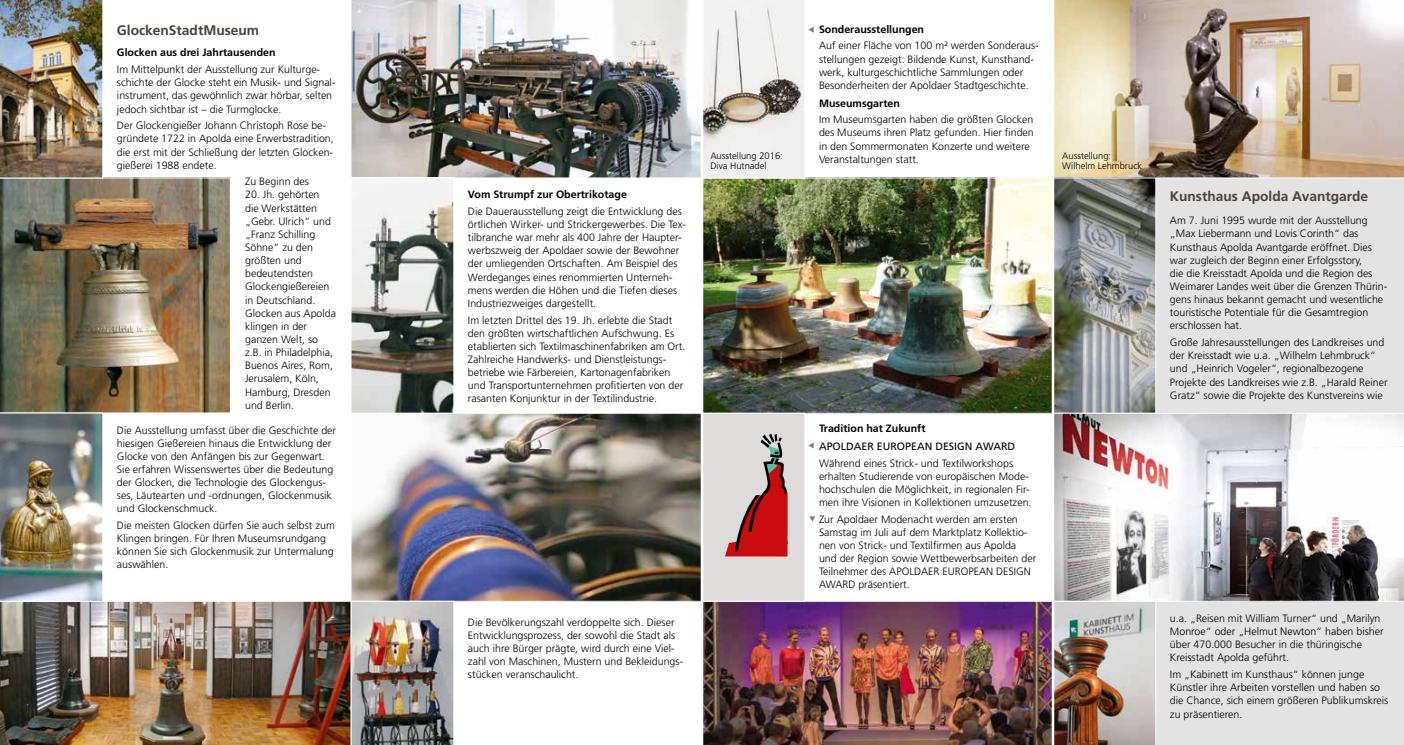
<style>
.page{position:relative;width:1404px;height:745px;background:#fff}
.page>*{position:absolute;margin:0;border:0;box-sizing:border-box;transform-origin:0 0}
.t1{font:700 13.75px "Frutiger LT";color:#4a413c}
.t2{font:300 10.62px/13.1px "Frutiger LT";color:#000}
.t3{font:700 10.62px "Frutiger LT";color:#000}
.t4{font:10.62px "Frutiger LT";color:#000}
.t5{font:300 9.38px/10.6px "Frutiger LT";color:#000}
</style>
<div class="page">
<div style="left:1052px;top:0;width:351px;height:744px;background:#e3e3e3"></div>
<div style="left:702px;top:0;width:102px;height:744px;background:#dedbda"></div>
<img style="left:1054px;top:0;width:349px;height:178px">
<img style="left:703px;top:179px;width:451px;height:232px">
<div style="left:1052px;top:177px;width:104px;height:236px;border:1px solid #fff"></div>
<img style="left:1054px;top:412px;width:349px;height:189px">
<img style="left:1054px;top:600px;width:102px;height:144px">
<img style="left:703px;top:601px;width:348px;height:143px">
<div style="left:701px;top:412px;width:104px;height:189px;border:1px solid #fff"></div>
<img style="left:351px;top:0;width:349px;height:178px">
<img style="left:352px;top:183px;width:100px;height:228px">
<div style="left:350px;top:177px;width:104px;height:236px;border:1px solid #fff"></div>
<img style="left:352px;top:414px;width:348px;height:185px">
<div style="left:350px;top:412px;width:352px;height:189px;border:1px solid #fff"></div>
<img style="left:351px;top:600px;width:103px;height:144px">
<img style="left:0;top:177px;width:231px;height:236px">
<img style="left:0;top:600px;width:351px;height:144px">
<img style="left:0;top:0;width:103px;height:178px">
<img style="left:0;top:412px;width:103px;height:189px">
<svg style="left:703px;top:0;width:110px;height:178px;background:#dfdddb"></svg>
<svg style="left:809px;top:516px;width:6px;height:5px"></svg>
<svg style="left:808px;top:443px;width:5px;height:5px"></svg>
<svg style="left:725px;top:433px;width:62px;height:123px"></svg>
<hr style="left:700px;top:0;width:3px;height:744px;background:#fff">
<hr style="left:1051px;top:0;width:3px;height:744px;background:#fff">
<p class="t1" style="left:117px;top:22px;width:144px">GlockenStadtMuseum</p>
<p class="t3" style="left:117px;top:46px;width:160px">Glocken aus drei Jahrtausenden</p>
<p class="t2" style="left:117px;top:63px;width:220px">Im Mittelpunkt der Ausstellung zur Kulturge&shy;schichte der Glocke steht ein Musik- und Signal&shy;instrument, das gewöhnlich zwar hörbar, selten jedoch sichtbar ist – die Turmglocke.</p>
<p class="t2" style="left:117px;top:119px;width:218px">Der Glockengießer Johann Christoph Rose be&shy;gründete 1722 in Apolda eine Erwerbstradition, die erst mit der Schließung der letzten Glocken&shy;gießerei 1988 endete.</p>
<p class="t2" style="left:245px;top:175px;width:65px">Zu Beginn des</p>
<p class="t2" style="left:245px;top:188px;width:92px">20. Jh. gehörten<br>die Werkstätten „Gebr. Ulrich“ und „Franz Schilling<br>Söhne“ zu den größten und bedeutendsten<br>Glockengießereien in Deutschland.<br>Glocken aus Apolda klingen in der ganzen Welt, so z.B. in Philadelphia,<br>Buenos Aires, Rom,<br>Jerusalem, Köln,<br>Hamburg, Dresden und Berlin.</p>
<p class="t2" style="left:117px;top:423px;width:221px">Die Ausstellung umfasst über die Geschichte der hiesigen Gießereien hinaus die Entwicklung der Glocke von den Anfängen bis zur Gegenwart.<br>Sie erfahren Wissenswertes über die Bedeutung der Glocken, die Technologie des Glockengus&shy;ses, Läutearten und -ordnungen, Glockenmusik und Glockenschmuck.</p>
<p class="t2" style="left:117px;top:518px;width:219px">Die meisten Glocken dürfen Sie auch selbst zum Klingen bringen. Für Ihren Museumsrundgang können Sie sich Glockenmusik zur Untermalung auswählen.</p>
<p class="t3" style="left:468px;top:188px;width:160px">Vom Strumpf zur Obertrikotage</p>
<p class="t2" style="left:468px;top:205px;width:220px">Die Dauerausstellung zeigt die Entwicklung des örtlichen Wirker- und Strickergewerbes. Die Tex&shy;tilbranche war mehr als 400 Jahre der Haupter&shy;werbszweig der Apoldaer sowie der Bewohner der umliegenden Ortschaften. Am Beispiel des Werdeganges eines renommierten Unterneh&shy;mens werden die Höhen und die Tiefen dieses Industriezweiges dargestellt.</p>
<p class="t2" style="left:468px;top:313px;width:219px">Im letzten Drittel des 19. Jh. erlebte die Stadt den größten wirtschaftlichen Aufschwung. Es etablierten sich Textilmaschinenfabriken am Ort.<br>Zahlreiche Handwerks- und Dienstleistungs&shy;betriebe wie Färbereien, Kartonagenfabriken und Transportunternehmen profitierten von der rasanten Konjunktur in der Textilindustrie.</p>
<p class="t5" style="left:710px;top:150px;width:74px">Ausstellung 2016:<br>Diva Hutnadel</p>
<p class="t2" style="left:468px;top:615px;width:217px">Die Bevölkerungszahl verdoppelte sich. Dieser Entwicklungsprozess, der sowohl die Stadt als auch ihre Bürger prägte, wird durch eine Viel&shy;zahl von Maschinen, Mustern und Bekleidungs&shy;stücken veranschaulicht.</p>
<p class="t3" style="left:819px;top:23px;width:107px">Sonderausstellungen</p>
<p class="t2" style="left:819px;top:39px;width:221px">Auf einer Fläche von 100 m² werden Sonderaus&shy;stellungen gezeigt: Bildende Kunst, Kunsthand&shy;werk, kulturgeschichtliche Sammlungen oder Besonderheiten der Apoldaer Stadtgeschichte.</p>
<p class="t3" style="left:819px;top:96px;width:82px">Museumsgarten</p>
<p class="t2" style="left:819px;top:113px;width:216px">Im Museumsgarten haben die größten Glocken des Museums ihren Platz gefunden. Hier finden in den Sommermonaten Konzerte und weitere Veranstaltungen statt.</p>
<p class="t5" style="left:1062px;top:150px;width:81px">Ausstellung:<br>Wilhelm Lehmbruck</p>
<p class="t3" style="left:819px;top:422px;width:108px">Tradition hat Zukunft</p>
<p class="t4" style="left:819px;top:439px;width:198px">APOLDAER E UROPEAN DESIGN AWARD</p>
<p class="t2" style="left:819px;top:456px;width:214px">Während eines Strick- und Textilworkshops erhalten Studierende von europäischen Mode&shy;hochschulen die Möglichkeit, in regionalen Fir&shy;men ihre Visionen in Kollektionen umzusetzen.</p>
<p class="t2" style="left:819px;top:512px;width:219px">Zur Apoldaer Modenacht werden am ersten Samstag im Juli auf dem Marktplatz Kollektio&shy;nen von Strick- und Textilfirmen aus Apolda und der Region sowie Wettbewerbsarbeiten der Teilnehmer des APOLDAER EUROPEAN DESIGN AWARD präsentiert.</p>
<p class="t1" style="left:1169px;top:187px;width:199px">Kunsthaus Apolda Avantgarde</p>
<p class="t2" style="left:1169px;top:214px;width:219px">Am 7. Juni 1995 wurde mit der Ausstellung „Max Liebermann und Lovis Corinth“ das Kunsthaus Apolda Avantgarde eröffnet. Dies war zugleich der Beginn einer Erfolgsstory,<br>die die Kreisstadt Apolda und die Region des Weimarer Landes weit über die Grenzen Thürin&shy;gens hinaus bekannt gemacht und wesentliche touristische Potentiale für die Gesamtregion erschlossen hat.</p>
<p class="t2" style="left:1169px;top:336px;width:219px">Große Jahresausstellungen des Landkreises und der Kreisstadt wie u.a. „Wilhelm Lehmbruck“ und „Heinrich Vogeler“, regionalbezogene Projekte des Landkreises wie z.B. „Harald Reiner Gratz“ sowie die Projekte des Kunstvereins wie</p>
<p class="t2" style="left:1169px;top:611px;width:215px">u.a. „Reisen mit William Turner“ und „Marilyn Monroe“ oder „Helmut Newton“ haben bisher über 470.000 Besucher in die thüringische Kreisstadt Apolda geführt.</p>
<p class="t2" style="left:1169px;top:667px;width:220px">Im „Kabinett im Kunsthaus“ können junge Künstler ihre Arbeiten vorstellen und haben so die Chance, sich einem größeren Publikumskreis zu präsentieren.</p>
</div>
